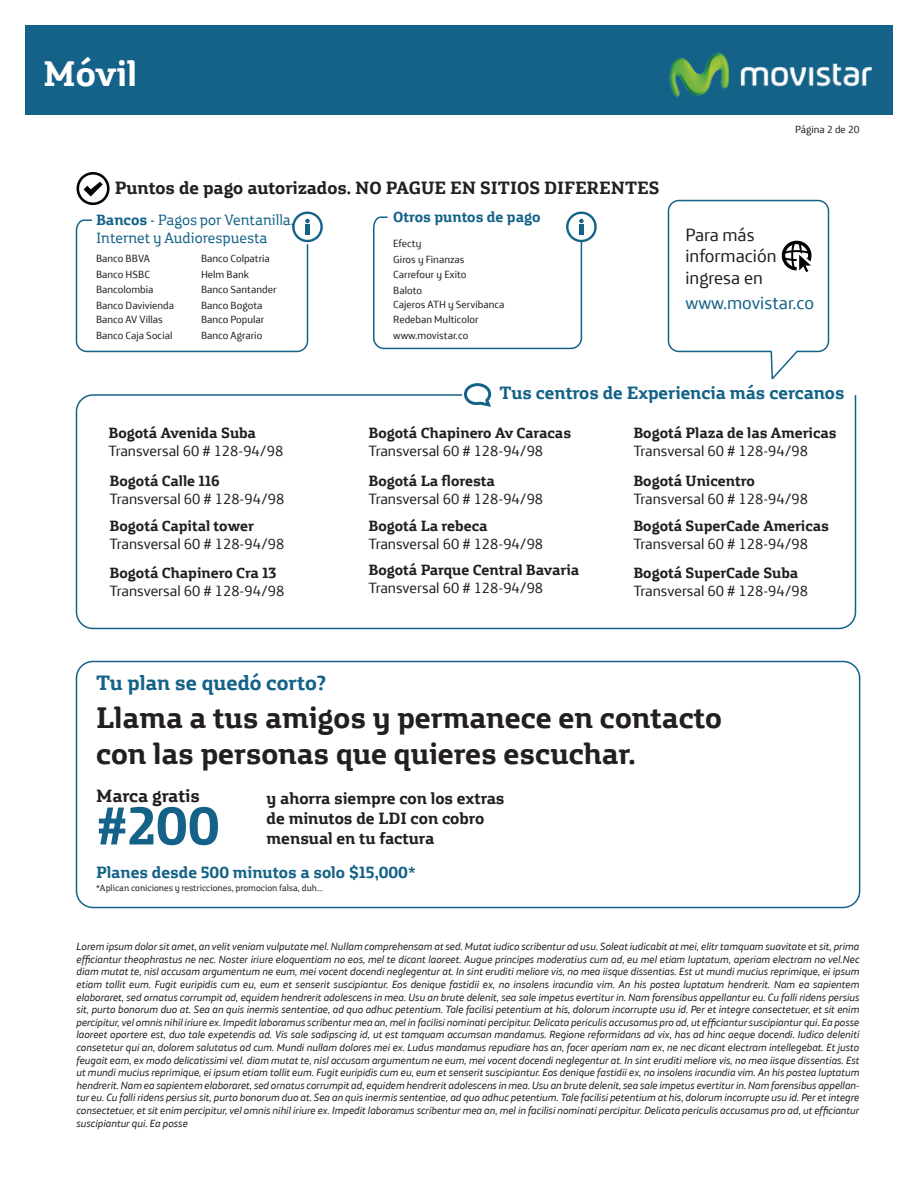
<style>
.page{position:relative;width:918px;height:1188px;background:#fff}
.page>*{position:absolute;margin:0;border:0;box-sizing:border-box;transform-origin:0 0}
.t1{font:700 54px "Movistar Headline";color:#146288}
.t2{font:700 36px "Movistar Headline";color:#fff}
.t3{font:700 30px/36px "Movistar Headline";color:#231f20}
.t4{font:700 21px "Movistar Headline";color:#146288}
.t5{font:700 18px "Movistar Headline";color:#231f20}
.t6{font:700 18px "Movistar Headline";color:#146288}
.t7{font:18px/21.6px "Movistar Text";color:#231f20}
.t8{font:18px "Movistar Text";color:#146288}
.t9{font:700 16.5px/19.8px "Movistar Headline";color:#231f20}
.t10{font:700 16.5px "Movistar Headline";color:#146288}
.t11{font:15px "Movistar Text";color:#231f20}
.t12{font:700 15px "Movistar Headline";color:#231f20}
.t13{font:15px/18px "Movistar Headline";color:#146288}
.t14{font:700 15px "Movistar Headline";color:#146288}
.t15{font:italic 10.5px/12.6px "Movistar Text";color:#231f20;text-align:justify}
.t16{font:10.5px/15.9px "Movistar Text";color:#231f20}
.t17{font:9px "Movistar Headline";color:#231f20}
.s1{font-weight:700}
</style>
<div class="page">
<svg style="left:75px;top:212px;width:248px;height:141px"></svg>
<div style="left:305px;top:225px;width:5px;height:10px;background:#146288"></div>
<svg style="left:75px;top:394px;width:782px;height:236px"></svg>
<div style="left:76px;top:661px;width:784px;height:247px;border:2px solid #146288;border-radius:16px"></div>
<svg style="left:373px;top:212px;width:224px;height:138px"></svg>
<hr style="left:579px;top:225px;width:4px;height:10px;background:#146288">
<svg style="left:77px;top:172px;width:33px;height:33px"></svg>
<div style="left:668px;top:200px;width:161px;height:152px;border:2px solid #146288;border-radius:10px"></div>
<svg style="left:770px;top:349px;width:29px;height:31px"></svg>
<svg style="left:782px;top:241px;width:30px;height:31px"></svg>
<svg style="left:464px;top:383px;width:27px;height:24px"></svg>
<div style="left:26px;top:26px;width:867px;height:89px;background:#146288"></div>
<img style="left:660px;top:25px;width:219px;height:73px">
<h2 class="t2" style="left:43px;top:41px;width:95px">Móvil</h2>
<h3 class="t5" style="left:115px;top:171px;width:546px">Puntos de pago autorizados. NO PAGUE EN SITIOS DIFERENTES</h3>
<h3 class="t13" style="left:96px;top:210px;width:200px"><span class="s1">Bancos</span> - Pagos por Ventanilla,<br>Internet y Audiorespuesta</h3>
<p class="t16" style="left:96px;top:249px;width:55px">Banco BBVA</p>
<p class="t16" style="left:96px;top:280px;width:80px">Bancolombia<br>Banco Davivienda</p>
<p class="t16" style="left:201px;top:311px;width:65px">Banco Popular</p>
<p class="t16" style="left:201px;top:249px;width:70px">Banco Colpatria<br>Helm Bank</p>
<p class="t16" style="left:96px;top:265px;width:56px">Banco HSBC</p>
<p class="t16" style="left:201px;top:280px;width:77px">Banco Santander</p>
<p class="t16" style="left:201px;top:327px;width:63px">Banco Agrario</p>
<p class="t16" style="left:201px;top:296px;width:63px">Banco Bogota</p>
<p class="t16" style="left:96px;top:311px;width:78px">Banco AV Villas<br>Banco Caja Social</p>
<h3 class="t14" style="left:393px;top:204px;width:149px">Otros puntos de pago</h3>
<p class="t16" style="left:393px;top:234px;width:30px">Efecty</p>
<p class="t16" style="left:393px;top:265px;width:75px">Carrefour y Exito<br>Baloto</p>
<p class="t16" style="left:393px;top:250px;width:73px">Giros y Finanzas</p>
<p class="t16" style="left:393px;top:296px;width:113px;line-height:14.7px">Cajeros ATH y Servibanca<br>Redeban Multicolor</p>
<p class="t16" style="left:393px;top:327px;width:77px">www.movistar.co</p>
<p class="t16" style="left:795px;top:120px;width:66px">Página 2 de 20</p>
<h3 class="t7" style="left:685px;top:222px;width:92px">Para más información ingresa en</h3>
<h3 class="t8" style="left:685px;top:287px;width:130px">www.movistar.co</h3>
<h3 class="t12" style="left:109px;top:420px;width:149px">Bogotá Avenida Suba</h3>
<h3 class="t11" style="left:109px;top:439px;width:176px">Transversal 60 # 128-94/98</h3>
<h3 class="t12" style="left:110px;top:468px;width:111px">Bogotá Calle 116</h3>
<h3 class="t11" style="left:110px;top:487px;width:176px">Transversal 60 # 128-94/98</h3>
<h3 class="t12" style="left:110px;top:513px;width:146px">Bogotá Capital tower</h3>
<h3 class="t11" style="left:110px;top:532px;width:176px">Transversal 60 # 128-94/98</h3>
<h3 class="t12" style="left:110px;top:559px;width:169px">Bogotá Chapinero Cra 13</h3>
<h3 class="t11" style="left:110px;top:578px;width:176px">Transversal 60 # 128-94/98</h3>
<h3 class="t6" style="left:500px;top:376px;width:346px">Tus centros de Experiencia más cercanos</h3>
<h3 class="t12" style="left:368px;top:420px;width:204px">Bogotá Chapinero Av Caracas</h3>
<h3 class="t11" style="left:368px;top:439px;width:176px">Transversal 60 # 128-94/98</h3>
<h3 class="t12" style="left:368px;top:468px;width:128px">Bogotá La floresta</h3>
<h3 class="t11" style="left:368px;top:487px;width:176px">Transversal 60 # 128-94/98</h3>
<h3 class="t12" style="left:368px;top:513px;width:121px">Bogotá La rebeca</h3>
<h3 class="t11" style="left:368px;top:532px;width:176px">Transversal 60 # 128-94/98</h3>
<h3 class="t12" style="left:368px;top:557px;width:212px">Bogotá Parque Central Bavaria</h3>
<h3 class="t11" style="left:368px;top:576px;width:176px">Transversal 60 # 128-94/98</h3>
<h3 class="t12" style="left:633px;top:420px;width:205px">Bogotá Plaza de las Americas</h3>
<h3 class="t11" style="left:633px;top:439px;width:176px">Transversal 60 # 128-94/98</h3>
<h3 class="t12" style="left:633px;top:468px;width:123px">Bogotá Unicentro</h3>
<h3 class="t11" style="left:633px;top:487px;width:176px">Transversal 60 # 128-94/98</h3>
<h3 class="t12" style="left:633px;top:513px;width:197px">Bogotá SuperCade Americas</h3>
<h3 class="t11" style="left:633px;top:532px;width:176px">Transversal 60 # 128-94/98</h3>
<h3 class="t12" style="left:633px;top:559px;width:167px">Bogotá SuperCade Suba</h3>
<h3 class="t11" style="left:633px;top:578px;width:176px">Transversal 60 # 128-94/98</h3>
<h3 class="t4" style="left:96px;top:664px;width:232px">Tu plan se quedó corto?</h3>
<h3 class="t3" style="left:96px;top:696px;width:627px">Llama a tus amigos y permanece en contacto con las personas que quieres escuchar.</h3>
<h1 class="t1" style="left:96px;top:777px;width:125px">#200</h1>
<h3 class="t5" style="left:96px;top:779px;width:105px">Marca gratis</h3>
<h3 class="t9" style="left:267px;top:787px;width:239px">y ahorra siempre con los extras de minutos de LDI con cobro mensual en tu factura</h3>
<h3 class="t10" style="left:96px;top:857px;width:321px">Planes desde 500 minutos a solo $15,000*</h3>
<p class="t17" style="left:96px;top:880px;width:229px">*Aplican coniciones y restricciones, promocion falsa, duh...</p>
<p class="t15" style="left:76px;top:939px;width:785px">Lorem ipsum dolor sit amet, an velit veniam vulputate mel. Nullam comprehensam at sed. Mutat iudico scribentur ad usu. Soleat iudicabit at mei, elitr tamquam suavitate et sit, prima efficiantur theophrastus ne nec. Noster iriure eloquentiam no eos, mel te dicant laoreet. Augue principes moderatius cum ad, eu mel etiam luptatum, aperiam electram no vel.Nec diam mutat te, nisl accusam argumentum ne eum, mei vocent docendi neglegentur at. In sint eruditi meliore vis, no mea iisque dissentias. Est ut mundi mucius reprimique, ei ipsum etiam tollit eum. Fugit euripidis cum eu, eum et senserit suscipiantur. Eos denique fastidii ex, no insolens iracundia vim. An his postea luptatum hendrerit. Nam ea sapientem elaboraret, sed ornatus corrumpit ad, equidem hendrerit adolescens in mea. Usu an brute delenit, sea sale impetus evertitur in. Nam forensibus appellantur eu. Cu falli ridens persius sit, purto bonorum duo at. Sea an quis inermis sententiae, ad quo adhuc petentium. Tale facilisi petentium at his, dolorum incorrupte usu id. Per et integre consectetuer, et sit enim percipitur, vel omnis nihil iriure ex. Impedit laboramus scribentur mea an, mel in facilisi nominati percipitur. Delicata periculis accusamus pro ad, ut efficiantur suscipiantur qui. Ea posse laoreet oportere est, duo tale expetendis ad. Vis sale sadipscing id, ut est tamquam accumsan mandamus. Regione reformidans ad vix, has ad hinc aeque docendi. Iudico deleniti consetetur qui an, dolorem salutatus ad cum. Mundi nullam dolores mei ex. Ludus mandamus repudiare has an, facer aperiam nam ex, ne nec dicant electram intellegebat. Et justo feugait eam, ex modo delicatissimi vel. diam mutat te, nisl accusam argumentum ne eum, mei vocent docendi neglegentur at. In sint eruditi meliore vis, no mea iisque dissentias. Est ut mundi mucius reprimique, ei ipsum etiam tollit eum. Fugit euripidis cum eu, eum et senserit suscipiantur. Eos denique fastidii ex, no insolens iracundia vim. An his postea luptatum hendrerit. Nam ea sapientem elaboraret, sed ornatus corrumpit ad, equidem hendrerit adolescens in mea. Usu an brute delenit, sea sale impetus evertitur in. Nam forensibus appellan&shy;tur eu. Cu falli ridens persius sit, purto bonorum duo at. Sea an quis inermis sententiae, ad quo adhuc petentium. Tale facilisi petentium at his, dolorum incorrupte usu id. Per et integre consectetuer, et sit enim percipitur, vel omnis nihil iriure ex. Impedit laboramus scribentur mea an, mel in facilisi nominati percipitur. Delicata periculis accusamus pro ad, ut efficiantur suscipiantur qui. Ea posse</p>
</div>
